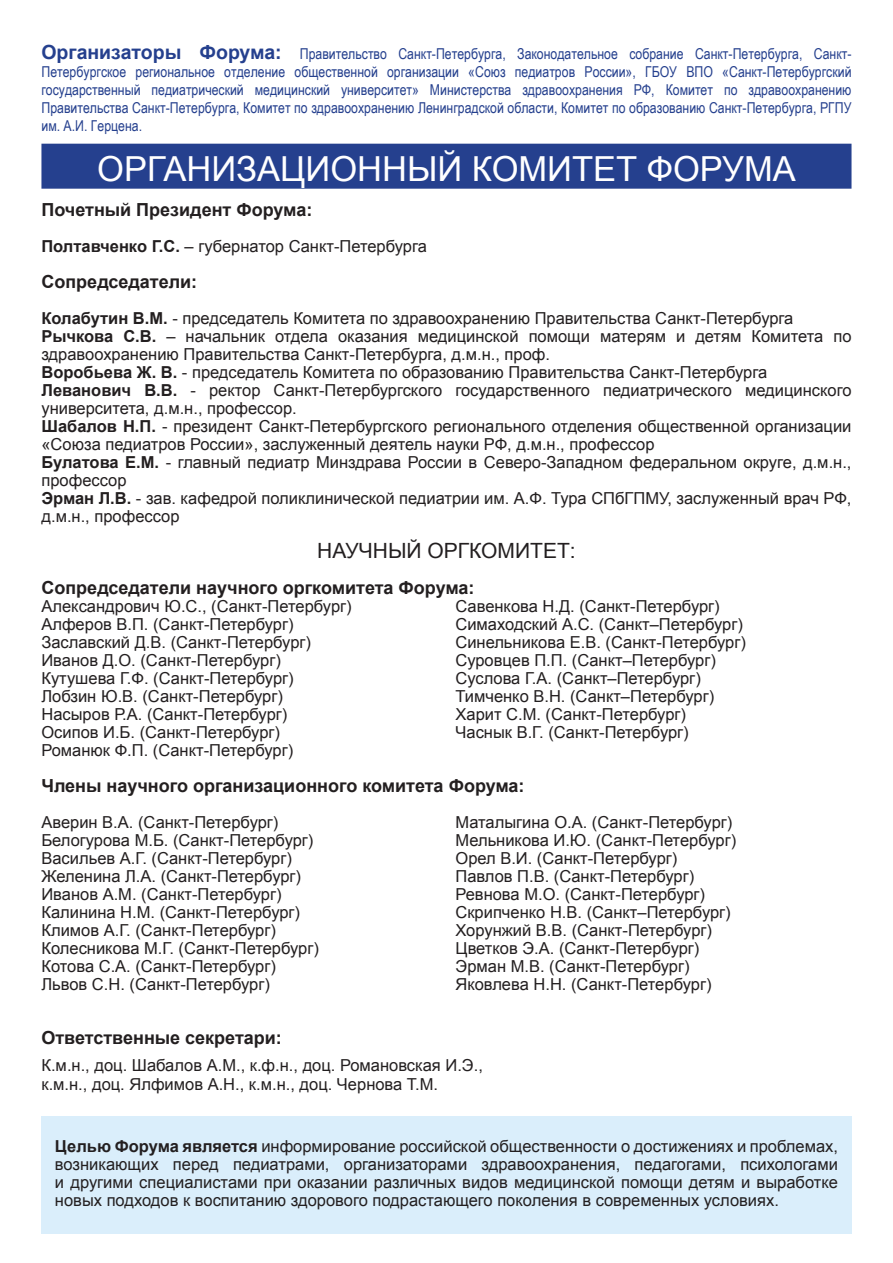
<style>
.page{position:relative;width:893px;height:1263px;background:#fff}
.page>*{position:absolute;margin:0;border:0;box-sizing:border-box;transform-origin:0 0}
.t1{font:34.5px "Arial";color:#fff}
.t2{font:21px "Arial";color:#231f20}
.t3{font:700 18px "Arial";color:#231f20}
.t4{font:16.5px/18px "Arial";color:#231f20}
.t5{font:15px/18px "Arial Narrow";color:#25408e;text-align:justify}
.s1{font-family:"Arial";font-weight:700;font-size:19.5px}
.s2{font-weight:700}
</style>
<div class="page">
<div style="left:41px;top:144px;width:810px;height:45px;background:#25408e"></div>
<div style="left:41px;top:1116px;width:810px;height:117px;background:#daeefb"></div>
<p class="t5" style="left:41px;top:44px;width:812px"><span class="s1">Организаторы Форума:</span> Правительство Санкт-Петербурга, Законодательное собрание Санкт-Петербурга, Санкт-Петербургское региональное отделение общественной организации «Союз педиатров России», ГБОУ ВПО «Санкт-Петербургский государственный педиатрический медицинский университет» Министерства здравоохранения РФ, Комитет по здравоохранению Правительства Санкт-Петербурга, Комитет по здравоохранению Ленинградской области, Комитет по образованию Санкт-Петербурга, РГПУ им. А.И. Герцена.</p>
<h1 class="t1" style="left:97px;top:150px;width:700px">ОРГАНИЗАЦИОННЫЙ КОМИТЕТ ФОРУМА</h1>
<p class="t3" style="left:41px;top:200px;width:272px">Почетный Президент Форума:</p>
<p class="t4" style="left:41px;top:237px;width:387px"><span class="s2">Полтавченко Г.С.</span> – губернатор Санкт-Петербурга</p>
<p class="t3" style="left:41px;top:272px;width:157px">Сопредседатели:</p>
<p class="t4" style="left:41px;top:309px;width:812px"><span class="s2">Колабутин В.М.</span> - председатель Комитета по здравоохранению Правительства Санкт-Петербурга <span class="s2">Рычкова С.В.</span> – начальник отдела оказания медицинской помощи матерям и детям Комитета по здравоохранению Правительства Санкт-Петербурга, д.м.н., проф.<br><span class="s2">Воробьева Ж. В.</span> - председатель Комитета по образованию Правительства Санкт-Петербурга <span class="s2">Леванович В.В.</span> - ректор Санкт-Петербургского государственного педиатрического медицинского университета, д.м.н., профессор.<br><span class="s2">Шабалов Н.П.</span> - президент Санкт-Петербургского регионального отделения общественной организации «Союза педиатров России», заслуженный деятель науки РФ, д.м.н., профессор<br><span class="s2">Булатова Е.М.</span> - главный педиатр Минздрава России в Северо-Западном федеральном округе, д.м.н., профессор<br><span class="s2">Эрман Л.В.</span> - зав. кафедрой поликлинической педиатрии им. А.Ф. Тура СПбГПМУ, заслуженный врач РФ, д.м.н., профессор</p>
<p class="t2" style="left:317px;top:539px;width:260px">НАУЧНЫЙ ОРГКОМИТЕТ:</p>
<p class="t3" style="left:41px;top:578px;width:435px">Сопредседатели научного оргкомитета Форума:</p>
<p class="t4" style="left:41px;top:597px;width:312px">Александрович Ю.С., (Санкт-Петербург)<br>Алферов В.П. (Санкт-Петербург)<br>Заславский Д.В. (Санкт-Петербург)<br>Иванов Д.О. (Санкт-Петербург)<br>Кутушева Г.Ф. (Санкт-Петербург)<br>Лобзин Ю.В. (Санкт-Петербург)<br>Насыров Р.А. (Санкт-Петербург)<br>Осипов И.Б. (Санкт-Петербург)<br>Романюк Ф.П. (Санкт-Петербург)</p>
<p class="t4" style="left:455px;top:597px;width:292px">Савенкова Н.Д. (Санкт-Петербург)<br>Симаходский А.С. (Санкт–Петербург)<br>Синельникова Е.В. (Санкт-Петербург)<br>Суровцев П.П. (Санкт–Петербург)<br>Суслова Г.А. (Санкт–Петербург)<br>Тимченко В.Н. (Санкт–Петербург)<br>Харит С.М. (Санкт-Петербург)<br>Часнык В.Г. (Санкт-Петербург)</p>
<p class="t3" style="left:41px;top:776px;width:485px">Члены научного организационного комитета Форума:</p>
<p class="t4" style="left:41px;top:813px;width:279px">Аверин В.А. (Санкт-Петербург)<br>Белогурова М.Б. (Санкт-Петербург)<br>Васильев А.Г. (Санкт-Петербург)<br>Желенина Л.А. (Санкт-Петербург)<br>Иванов А.М. (Санкт-Петербург)<br>Калинина Н.М. (Санкт-Петербург)<br>Климов А.Г. (Санкт-Петербург)<br>Колесникова М.Г. (Санкт-Петербург)<br>Котова С.А. (Санкт-Петербург)<br>Львов С.Н. (Санкт-Петербург)</p>
<p class="t4" style="left:455px;top:813px;width:282px">Маталыгина О.А. (Санкт-Петербург)<br>Мельникова И.Ю. (Санкт-Петербург)<br>Орел В.И. (Санкт-Петербург)<br>Павлов П.В. (Санкт-Петербург)<br>Ревнова М.О. (Санкт-Петербург)<br>Скрипченко Н.В. (Санкт–Петербург)<br>Хорунжий В.В. (Санкт-Петербург)<br>Цветков Э.А. (Санкт-Петербург)<br>Эрман М.В. (Санкт-Петербург)<br>Яковлева Н.Н. (Санкт-Петербург)</p>
<p class="t3" style="left:41px;top:1028px;width:242px">Ответственные секретари:</p>
<p class="t4" style="left:41px;top:1055px;width:443px;line-height:19.8px">К.м.н., доц. Шабалов А.М., к.ф.н., доц. Романовская И.Э., к.м.н., доц. Ялфимов А.Н., к.м.н., доц. Чернова Т.М.</p>
<p class="t4" style="left:55px;top:1137px;width:785px;text-align:justify"><span class="s2">Целью Форума является</span> информирование российской общественности о достижениях и проблемах, возникающих перед педиатрами, организаторами здравоохранения, педагогами, психологами и другими специалистами при оказании различных видов медицинской помощи детям и выработке новых подходов к воспитанию здорового подрастающего поколения в современных условиях.</p>
</div>
